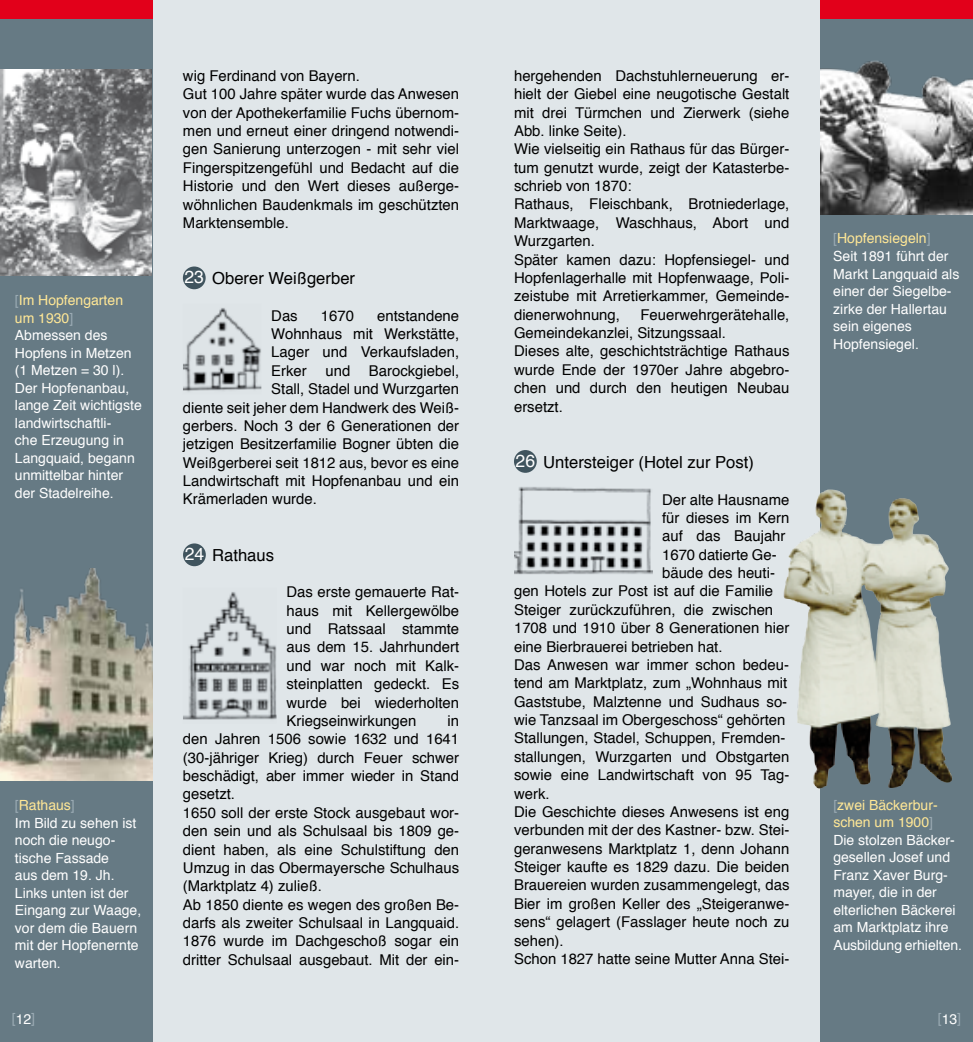
<style>
.page{position:relative;width:973px;height:1042px;background:#fff}
.page>*{position:absolute;margin:0;border:0;box-sizing:border-box;transform-origin:0 0}
.t1{font:17.5px "Helvetica";color:#fff}
.t2{font:16.62px "Helvetica";color:#000}
.t3{font:14.88px/18.4px "Helvetica";color:#000}
.t4{font:14px/17.5px "Helvetica";color:#fff}
.t5{font:14px "Helvetica";color:#9babb4}
.s1{color:#9babb4}
.s2{color:#ffe796}
.s3{color:#fff}
</style>
<div class="page">
<div style="left:0;top:0;width:486px;height:1042px;background:#e0e6e9"></div>
<div style="left:486px;top:0;width:486px;height:1042px;background:#e0e6e9"></div>
<div style="left:0;top:0;width:153px;height:1042px;background:#667a84"></div>
<div style="left:0;top:0;width:153px;height:18px;background:#e2001a"></div>
<div style="left:820px;top:0;width:152px;height:1042px;background:#667a84"></div>
<div style="left:820px;top:0;width:152px;height:18px;background:#e2001a"></div>
<img style="left:0;top:568px;width:153px;height:212px">
<img style="left:783px;top:489px;width:169px;height:300px">
<img style="left:0;top:69px;width:152px;height:207px">
<img style="left:183px;top:307px;width:78px;height:85px">
<img style="left:183px;top:591px;width:93px;height:129px">
<img style="left:514px;top:487px;width:138px;height:88px">
<div style="left:183px;top:266px;width:23px;height:23px;background:#40545e;border-radius:50%"></div>
<div style="left:183px;top:543px;width:23px;height:23px;background:#40545e;border-radius:50%"></div>
<div style="left:514px;top:450px;width:22px;height:23px;background:#40545e;border-radius:50%"></div>
<img style="left:820px;top:60px;width:152px;height:154px">
<p class="t3" style="left:514px;top:66px;width:277px">hergehenden Dachstuhlerneuerung er&shy;hielt der Giebel eine neugotische Gestalt mit drei Türmchen und Zierwerk (siehe Abb. linke Seite).<br>Wie vielseitig ein Rathaus für das Bürger&shy;tum genutzt wurde, zeigt der Katasterbe&shy;schrieb von 1870:<br>Rathaus, Fleischbank, Brotniederlage, Marktwaage, Waschhaus, Abort und Wurzgarten.<br>Später kamen dazu: Hopfensiegel- und Hopfenlagerhalle mit Hopfenwaage, Poli&shy;zeistube mit Arretierkammer, Gemeinde&shy;dienerwohnung,</p>
<p class="t3" style="left:183px;top:66px;width:278px">wig Ferdinand von Bayern.<br>Gut 100 Jahre später wurde das Anwesen von der Apothekerfamilie Fuchs übernom&shy;men und erneut einer dringend notwendi&shy;gen Sanierung unterzogen - mit sehr viel Fingerspitzengefühl und Bedacht auf die Historie und den Wert dieses außerge&shy;wöhnlichen Baudenkmals im geschützten Marktensemble.</p>
<p class="t4" style="left:833px;top:229px;width:128px"><span class="s1">[</span><span class="s2">Hopfensiegeln</span><span class="s1">]<br></span>Seit 1891 führt der<br>Markt Langquaid als einer der Siegelbe&shy;zirke der Hallertau sein eigenes<br>Hopfensiegel.</p>
<p class="t1" style="left:184px;top:262px;width:21px">23</p>
<p class="t2" style="left:212px;top:264px;width:144px">Oberer Weißgerber</p>
<p class="t3" style="left:271px;top:306px;width:28px">Das</p>
<p class="t3" style="left:321px;top:306px;width:35px">1670</p>
<p class="t4" style="left:15px;top:291px;width:128px"><span class="s1">[</span><span class="s2">Im Hopfengarten um 1930</span><span class="s1">]<br></span>Abmessen des<br>Hopfens in Metzen (1 Metzen = 30 l).<br>Der Hopfenanbau, lange Zeit wichtigste landwirtschaftli-<br>che Erzeugung in<br>Langquaid, begann unmittelbar hinter der Stadelreihe.</p>
<p class="t3" style="left:514px;top:305px;width:277px;text-indent:126px">Feuerwehrgerätehalle,<br>Gemeindekanzlei, Sitzungssaal.<br>Dieses alte, geschichtsträchtige Rathaus wurde Ende der 1970er Jahre abgebro&shy;chen und durch den heutigen Neubau ersetzt.</p>
<p class="t3" style="left:271px;top:306px;width:189px;text-align:justify;text-indent:106px">entstandene Wohnhaus mit Werkstätte, Lager und Verkaufsladen, Erker</p>
<p class="t3" style="left:325px;top:361px;width:26px">und</p>
<p class="t3" style="left:369px;top:361px;width:92px">Barockgiebel,</p>
<p class="t3" style="left:271px;top:379px;width:189px">Stall, Stadel und Wurzgarten</p>
<p class="t3" style="left:183px;top:398px;width:278px">diente seit jeher dem Handwerk des Weiß-</p>
<p class="t3" style="left:183px;top:416px;width:278px">gerbers. Noch 3 der 6 Generationen der</p>
<p class="t3" style="left:183px;top:434px;width:278px">jetzigen Besitzerfamilie Bogner übten die</p>
<p class="t3" style="left:183px;top:453px;width:277px">Weißgerberei seit 1812 aus, bevor es eine</p>
<p class="t3" style="left:183px;top:471px;width:278px">Landwirtschaft mit Hopfenanbau und ein</p>
<p class="t3" style="left:183px;top:490px;width:135px">Krämerladen wurde.</p>
<p class="t1" style="left:515px;top:446px;width:21px">26</p>
<p class="t2" style="left:543px;top:448px;width:212px">Untersteiger (Hotel zur Post)</p>
<p class="t3" style="left:662px;top:490px;width:129px">Der alte Hausname</p>
<p class="t3" style="left:662px;top:508px;width:129px">für dieses im Kern</p>
<p class="t3" style="left:662px;top:526px;width:125px">auf das Baujahr</p>
<p class="t3" style="left:662px;top:545px;width:116px">1670 datierte Ge-</p>
<p class="t3" style="left:662px;top:563px;width:114px">bäude des heuti-</p>
<p class="t3" style="left:514px;top:581px;width:260px">gen Hotels zur Post ist auf die Familie</p>
<p class="t3" style="left:514px;top:600px;width:260px">Steiger zurückzuführen, die zwischen</p>
<p class="t3" style="left:514px;top:618px;width:277px">1708 und 1910 über 8 Generationen hier</p>
<p class="t3" style="left:514px;top:637px;width:210px">eine Bierbrauerei betrieben hat.</p>
<p class="t3" style="left:514px;top:655px;width:276px">Das Anwesen war immer schon bedeu-</p>
<p class="t3" style="left:514px;top:673px;width:274px">tend am Marktplatz, zum „Wohnhaus mit</p>
<p class="t3" style="left:514px;top:692px;width:274px">Gaststube, Malztenne und Sudhaus so-</p>
<p class="t3" style="left:514px;top:710px;width:273px">wie Tanzsaal im Obergeschoss“ gehörten</p>
<p class="t3" style="left:514px;top:728px;width:273px">Stallungen, Stadel, Schuppen, Fremden-</p>
<p class="t3" style="left:514px;top:747px;width:277px">stallungen, Wurzgarten und Obstgarten</p>
<p class="t3" style="left:514px;top:765px;width:277px">sowie eine Landwirtschaft von 95 Tag-</p>
<p class="t3" style="left:514px;top:783px;width:37px">werk.</p>
<p class="t3" style="left:514px;top:802px;width:277px">Die Geschichte dieses Anwesens ist eng</p>
<p class="t3" style="left:514px;top:820px;width:277px">verbunden mit der des Kastner- bzw. Stei-</p>
<p class="t3" style="left:514px;top:839px;width:277px">geranwesens Marktplatz 1, denn Johann</p>
<p class="t3" style="left:514px;top:857px;width:277px">Steiger kaufte es 1829 dazu. Die beiden</p>
<p class="t3" style="left:514px;top:875px;width:277px">Brauereien wurden zusammengelegt, das</p>
<p class="t3" style="left:514px;top:894px;width:277px">Bier im großen Keller des „Steigeranwe-</p>
<p class="t3" style="left:514px;top:912px;width:277px">sens“ gelagert (Fasslager heute noch zu</p>
<p class="t3" style="left:514px;top:930px;width:51px">sehen).</p>
<p class="t3" style="left:514px;top:949px;width:277px">Schon 1827 hatte seine Mutter Anna Stei-</p>
<p class="t1" style="left:185px;top:539px;width:21px">24</p>
<p class="t2" style="left:212px;top:540px;width:63px">Rathaus</p>
<p class="t3" style="left:286px;top:582px;width:174px;text-align:justify">Das erste gemauerte Rat&shy;haus mit Kellergewölbe und Ratssaal stammte aus dem 15. Jahrhundert und war noch mit Kalk&shy;steinplatten gedeckt. Es wurde bei wiederholten Kriegseinwirkungen</p>
<p class="t3" style="left:183px;top:711px;width:278px;text-indent:264px">in den Jahren 1506 sowie 1632 und 1641 (30-jähriger Krieg) durch Feuer schwer beschädigt, aber immer wieder in Stand gesetzt.<br>1650 soll der erste Stock ausgebaut wor&shy;den sein und als Schulsaal bis 1809 ge&shy;dient haben, als eine Schulstiftung den<br>Umzug in das Obermayersche Schulhaus (Marktplatz 4) zuließ.<br>Ab 1850 diente es wegen des großen Be&shy;darfs als zweiter Schulsaal in Langquaid.<br>1876 wurde im Dachgeschoß sogar ein dritter Schulsaal ausgebaut. Mit der ein-</p>
<p class="t4" style="left:15px;top:796px;width:128px"><span class="s1">[</span><span class="s2">Rathaus</span><span class="s1">]<br></span>Im Bild zu sehen ist noch die neugo&shy;tische Fassade<br>aus dem 19. Jh.<br>Links unten ist der<br>Eingang zur Waage, vor dem die Bauern mit der Hopfenernte warten.</p>
<p class="t4" style="left:833px;top:796px;width:130px"><span class="s1">[</span><span class="s2">zwei Bäckerbur&shy;schen um 1900</span><span class="s1">]<br></span>Die stolzen Bäcker&shy;gesellen Josef und<br>Franz Xaver Burg&shy;mayer, die in der elterlichen Bäckerei am Marktplatz ihre<br>Ausbildung erhielten.</p>
<p class="t5" style="left:12px;top:1006px;width:25px">[<span class="s3">12</span>]</p>
<p class="t5" style="left:937px;top:1006px;width:25px">[<span class="s3">13</span>]</p>
</div>
